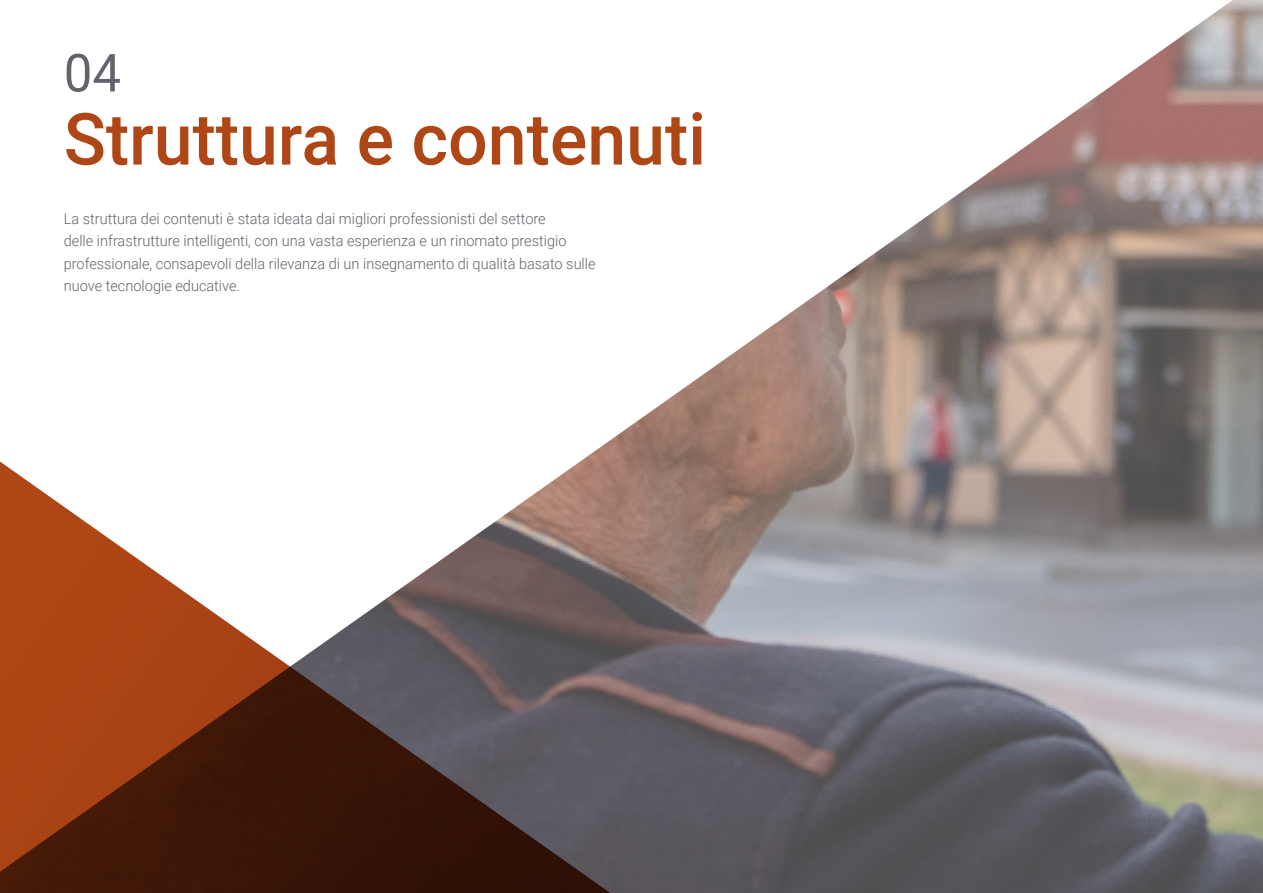
<style>
.page{position:relative;width:1263px;height:893px;background:#fff}
.page>*{position:absolute;margin:0;border:0;box-sizing:border-box;transform-origin:0 0}
.t1{font:500 72px "Roboto";color:#ae4615}
.t2{font:52.5px "Roboto";color:#61646a}
.t3{font:300 15px/22.5px "Roboto";color:#61646a}
</style>
<div class="page">
<img style="left:602px;top:0;width:661px;height:893px">
<svg style="left:0;top:446px;width:640px;height:447px"></svg>
<h2 class="t2" style="left:64px;top:36px;width:59px">04</h2>
<h1 class="t1" style="left:64px;top:89px;width:644px">Struttura e contenuti</h1>
<p class="t3" style="left:64px;top:207px;width:533px">La struttura dei contenuti è stata ideata dai migliori professionisti del settore<br>delle infrastrutture intelligenti, con una vasta esperienza e un rinomato prestigio professionale, consapevoli della rilevanza di un insegnamento di qualità basato sulle nuove tecnologie educative.</p>
</div>
